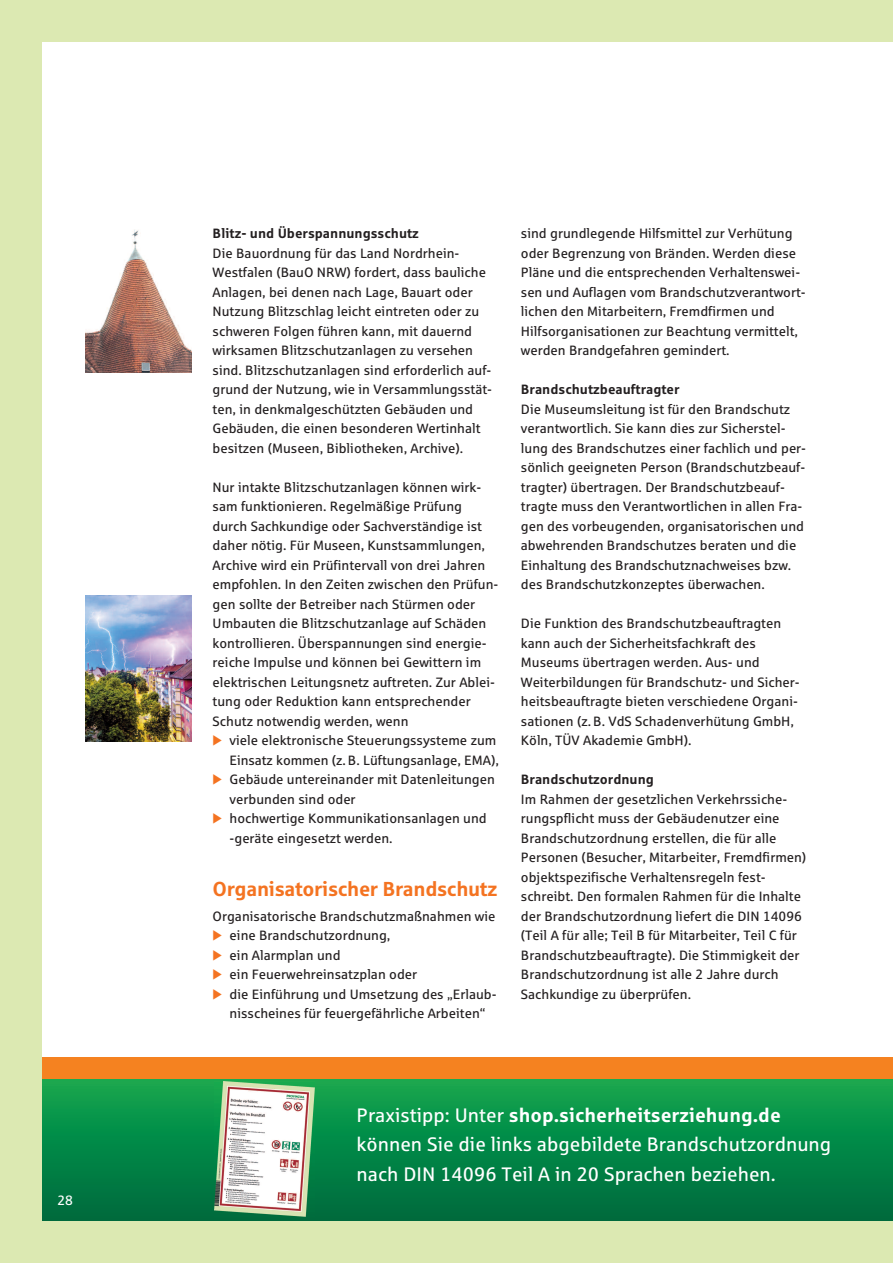
<style>
.page{position:relative;width:893px;height:1263px;background:#dce9b2}
.page>*{position:absolute;margin:0;border:0;box-sizing:border-box;transform-origin:0 0}
.t1{font:700 20.25px "Sparkasse Rg";letter-spacing:-.015em;color:#f47321}
.t2{font:19.5px/29.2px "Sparkasse Rg";color:#fff}
.t3{font:13.5px/19.5px "Sparkasse Rg";color:#231f20}
.t4{font:700 13.5px "Sparkasse Rg";color:#231f20}
.t5{font:13.5px "Sparkasse Rg";color:#fff}
.s1{font-family:"European Pi Three";color:#f47321}
.s2{font-weight:700}
</style>
<div class="page">
<div style="left:43px;top:43px;width:850px;height:1177px;background:#fff"></div>
<img style="left:85px;top:230px;width:106px;height:142px">
<div style="left:43px;top:1078px;width:850px;height:142px;background:linear-gradient(to bottom,#11a74f,#00693d)"></div>
<img style="left:214px;top:1081px;width:100px;height:135px">
<div style="left:43px;top:1057px;width:850px;height:22px;background:#f58220"></div>
<img style="left:85px;top:595px;width:106px;height:147px">
<p class="t5" style="left:58px;top:1192px;width:17px">28</p>
<p class="t4" style="left:213px;top:226px;width:208px">Blitz- und Überspannungsschutz</p>
<p class="t3" style="left:213px;top:243px;width:281px">Die Bauordnung für das Land Nordrhein-Westfalen (BauO NRW) fordert, dass bauliche Anlagen, bei denen nach Lage, Bauart oder Nutzung Blitzschlag leicht eintreten oder zu schweren Folgen führen kann, mit dauernd wirksamen Blitzschutzanlagen zu versehen sind. Blitzschutzanlagen sind erforderlich auf&shy;grund der Nutzung, wie in Versammlungsstät&shy;ten, in denkmalgeschützten Gebäuden und Gebäuden, die einen besonderen Wertinhalt besitzen (Museen, Bibliotheken, Archive).</p>
<p class="t3" style="left:213px;top:477px;width:287px">Nur intakte Blitzschutzanlagen können wirk&shy;sam funktionieren. Regelmäßige Prüfung durch Sachkundige oder Sachverständige ist daher nötig. Für Museen, Kunstsammlungen, Archive wird ein Prüfintervall von drei Jahren empfohlen. In den Zeiten zwischen den Prüfun&shy;gen sollte der Betreiber nach Stürmen oder Umbauten die Blitzschutzanlage auf Schäden kontrollieren. Überspannungen sind energie&shy;reiche Impulse und können bei Gewittern im elektrischen Leitungsnetz auftreten. Zur Ablei&shy;tung oder Reduktion kann entsprechender Schutz notwendig werden, wenn</p>
<p class="t3" style="left:213px;top:731px;width:288px;text-align:right"><span class="s1">-</span> viele elektronische Steuerungssysteme zum<br>Einsatz kommen (z.B. Lüftungsanlage, EMA),</p>
<p class="t3" style="left:230px;top:770px;width:267px;text-indent:-17px"><span class="s1">-</span> Gebäude untereinander mit Datenleitungen verbunden sind oder</p>
<p class="t3" style="left:230px;top:809px;width:259px;text-indent:-17px"><span class="s1">-</span> hochwertige Kommunikationsanlagen und -geräte eingesetzt werden.</p>
<h1 class="t1" style="left:213px;top:877px;width:286px">Organisatorischer Brandschutz</h1>
<p class="t3" style="left:213px;top:906px;width:284px">Organisatorische Brandschutzmaßnahmen wie</p>
<p class="t3" style="left:213px;top:926px;width:179px"><span class="s1">-</span> eine Brandschutzordnung,</p>
<p class="t3" style="left:213px;top:945px;width:129px"><span class="s1">-</span> ein Alarmplan und</p>
<p class="t3" style="left:213px;top:965px;width:206px"><span class="s1">-</span> ein Feuerwehreinsatzplan oder</p>
<p class="t3" style="left:213px;top:984px;width:285px;text-align:center"><span class="s1">-</span> die Einführung und Umsetzung des „Erlaub&shy;nisscheines für feuergefährliche Arbeiten“</p>
<p class="t3" style="left:521px;top:224px;width:286px">sind grundlegende Hilfsmittel zur Verhütung oder Begrenzung von Bränden. Werden diese Pläne und die entsprechenden Verhaltenswei&shy;sen und Auflagen vom Brandschutzverantwort&shy;lichen den Mitarbeitern, Fremdfirmen und Hilfsorganisationen zur Beachtung vermittelt, werden Brandgefahren gemindert.</p>
<p class="t4" style="left:521px;top:382px;width:160px">Brandschutzbeauftragter</p>
<p class="t3" style="left:521px;top:399px;width:287px">Die Museumsleitung ist für den Brandschutz verantwortlich. Sie kann dies zur Sicherstel&shy;lung des Brandschutzes einer fachlich und per&shy;sönlich geeigneten Person (Brandschutzbeauf&shy;tragter) übertragen. Der Brandschutzbeauf&shy;tragte muss den Verantwortlichen in allen Fra&shy;gen des vorbeugenden, organisatorischen und abwehrenden Brandschutzes beraten und die Einhaltung des Brandschutznachweises bzw. des Brandschutzkonzeptes überwachen.</p>
<p class="t3" style="left:521px;top:614px;width:280px">Die Funktion des Brandschutzbeauftragten kann auch der Sicherheitsfachkraft des Museums übertragen werden. Aus- und Weiterbildungen für Brandschutz- und Sicher&shy;heitsbeauftragte bieten verschiedene Organi&shy;sationen (z.B. VdS Schadenverhütung GmbH, Köln, TÜV Akademie GmbH).</p>
<p class="t4" style="left:521px;top:772px;width:134px">Brandschutzordnung</p>
<p class="t3" style="left:521px;top:789px;width:287px">Im Rahmen der gesetzlichen Verkehrssiche&shy;rungspflicht muss der Gebäudenutzer eine Brandschutzordnung erstellen, die für alle Personen (Besucher, Mitarbeiter, Fremdfirmen) objektspezifische Verhaltensregeln fest&shy;schreibt. Den formalen Rahmen für die Inhalte der Brandschutzordnung liefert die DIN 14096 (Teil A für alle; Teil B für Mitarbeiter, Teil C für Brandschutzbeauftragte). Die Stimmigkeit der Brandschutzordnung ist alle 2 Jahre durch Sachkundige zu überprüfen.</p>
<h2 class="t2" style="left:357px;top:1101px;width:476px">Praxistipp: Unter <span class="s2">shop.sicherheitserziehung.de </span>können Sie die links abgebildete Brandschutzordnung nach DIN 14096 Teil A in 20 Sprachen beziehen.</h2>
</div>
